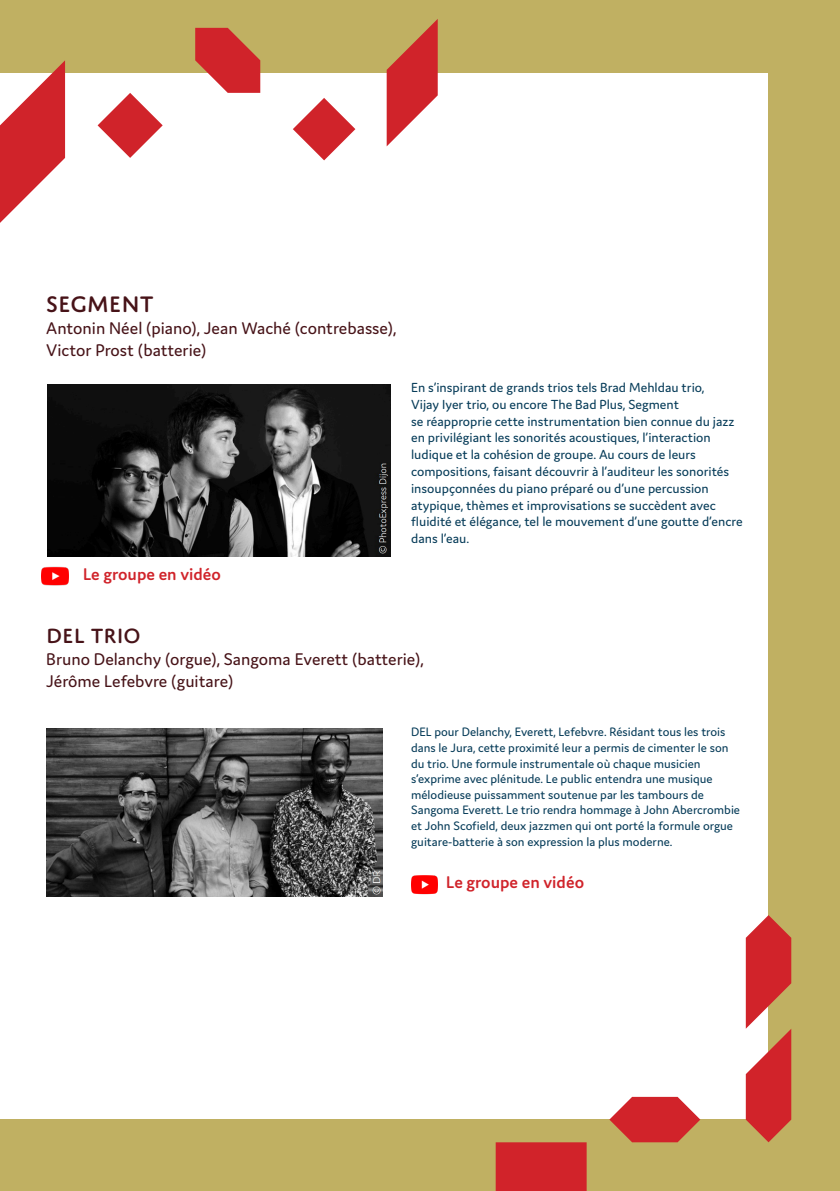
<style>
.page{position:relative;width:840px;height:1191px;background:#fff}
.page>*{position:absolute;margin:0;border:0;box-sizing:border-box;transform-origin:0 0}
.t1{font:260px "zuptype SIM";color:#d0232a}
.t2{font:500 24px "Domus Titling";color:#471318}
.t3{font:500 22px "Domus Titling";color:#471318}
.t4{font:18px "Domus";color:#471318}
.t5{font:600 18px "Domus";color:#d0232a}
.t6{font:14px/16.8px "Domus";color:#073c59}
.t7{font:13px/15.6px "Domus";color:#073c59}
.s1{font-size:250px}
.s2{font-size:204px}
</style>
<div class="page">
<div style="left:0;top:0;width:838px;height:73px;background:#c0b062"></div>
<div style="left:0;top:1119px;width:839px;height:72px;background:#c0b062"></div>
<div style="left:768px;top:0;width:71px;height:1191px;background:#c0b062"></div>
<img style="left:42px;top:566px;width:26px;height:20px">
<img style="left:411px;top:875px;width:26px;height:20px">
<img style="left:47px;top:384px;width:343px;height:172px">
<img style="left:47px;top:728px;width:335px;height:168px">
<p class="t1" style="left:0;top:-70px;width:464px">qnz<span class="s1">n</span><span class="s2">t</span></p>
<p class="t2" style="left:46px;top:291px;width:109px">SEGMENT</p>
<p class="t4" style="left:46px;top:318px;width:351px">Antonin Néel (piano), Jean Waché (contrebasse),</p>
<p class="t4" style="left:46px;top:340px;width:161px">Victor Prost (batterie)</p>
<p class="t5" style="left:83px;top:564px;width:139px">Le groupe en vidéo</p>
<p class="t6" style="left:411px;top:379px;width:295px">En s’inspirant de grands trios tels Brad Mehldau trio,</p>
<p class="t6" style="left:411px;top:396px;width:269px">Vijay Iyer trio, ou encore The Bad Plus, Segment</p>
<p class="t6" style="left:411px;top:412px;width:324px">se réapproprie cette instrumentation bien connue du jazz</p>
<p class="t6" style="left:411px;top:429px;width:333px">en privilégiant les sonorités acoustiques, l’interaction ludique et la cohésion de groupe. Au cours de leurs compositions, faisant découvrir à l’auditeur les sonorités insoupçonnées du piano préparé ou d’une percussion atypique, thèmes et improvisations se succèdent avec fluidité et élégance, tel le mouvement d’une goutte d’encre dans l’eau.</p>
<p class="t3" style="left:46px;top:623px;width:96px">DEL trio</p>
<p class="t4" style="left:46px;top:649px;width:379px">Bruno Delanchy (orgue), Sangoma Everett (batterie),</p>
<p class="t4" style="left:46px;top:671px;width:188px">Jérôme Lefebvre (guitare)</p>
<p class="t7" style="left:411px;top:724px;width:319px">DEL pour Delanchy, Everett, Lefebvre. Résidant tous les trois dans le Jura, cette proximité leur a permis de cimenter le son</p>
<p class="t7" style="left:411px;top:755px;width:291px">du trio. Une formule instrumentale où chaque musicien</p>
<p class="t7" style="left:411px;top:771px;width:303px">s’exprime avec plénitude. Le public entendra une musique</p>
<p class="t7" style="left:411px;top:786px;width:294px">mélodieuse puissamment soutenue par les tambours de</p>
<p class="t7" style="left:411px;top:802px;width:330px">Sangoma Everett. Le trio rendra hommage à John Abercrombie et John Scofield, deux jazzmen qui ont porté la formule orgue</p>
<p class="t7" style="left:411px;top:833px;width:263px">guitare-batterie à son expression la plus moderne.</p>
<p class="t5" style="left:446px;top:872px;width:139px">Le groupe en vidéo</p>
</div>
